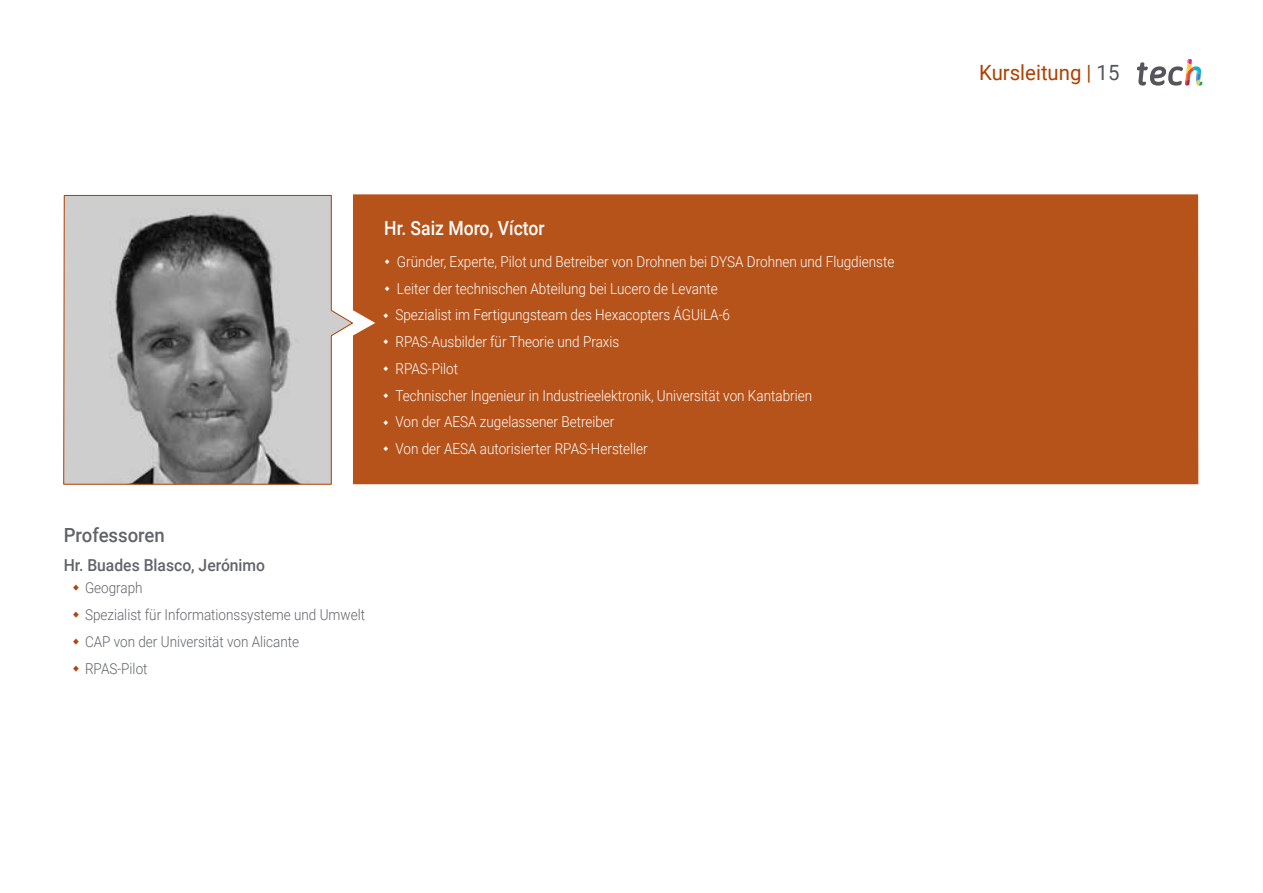
<style>
.page{position:relative;width:1263px;height:893px;background:#fff}
.page>*{position:absolute;margin:0;border:0;box-sizing:border-box;transform-origin:0 0}
.t1{font:21px "Roboto";color:#ae4000}
.t2{font:500 19.5px "Roboto";color:#fff;scale:.9 1}
.t3{font:500 19.5px "Roboto";color:#61646a;scale:.95 1}
.t4{font:500 16.5px "Roboto";color:#61646a;scale:.95 1}
.t5{font:300 15px/26.7px "Roboto";color:#fff;scale:.9 1}
.t6{font:300 15px/26.7px "Roboto";color:#61646a;scale:.9 1}
.s1{color:#52555b}
</style>
<div class="page">
<svg style="left:1137px;top:59px;width:65px;height:27px"></svg>
<div style="left:353px;top:194px;width:845px;height:290px;background:#b6531a"></div>
<svg style="left:63px;top:195px;width:290px;height:290px;background:#a4a2a1"></svg>
<svg style="left:385px;top:259px;width:4px;height:5px"></svg>
<svg style="left:385px;top:286px;width:4px;height:5px"></svg>
<svg style="left:384px;top:313px;width:4px;height:5px"></svg>
<svg style="left:384px;top:339px;width:4px;height:5px"></svg>
<svg style="left:384px;top:366px;width:4px;height:5px"></svg>
<svg style="left:384px;top:393px;width:4px;height:5px"></svg>
<svg style="left:384px;top:420px;width:4px;height:5px"></svg>
<svg style="left:384px;top:446px;width:4px;height:6px"></svg>
<h2 class="t2" style="left:384px;top:215px;width:180px">Hr. Saiz Moro, Víctor</h2>
<p class="t5" style="left:395px;top:248px;width:556px">Gründer, Experte, Pilot und Betreiber von Drohnen bei DYSA Drohnen und Flugdienste Leiter der technischen Abteilung bei Lucero de Levante<br>Spezialist im Fertigungsteam des Hexacopters ÁGUiLA-6<br>RPAS-Ausbilder für Theorie und Praxis<br>RPAS-Pilot<br>Technischer Ingenieur in Industrieelektronik, Universität von Kantabrien<br>Von der AESA zugelassener Betreiber<br>Von der AESA autorisierter RPAS-Hersteller</p>
<h2 class="t3" style="left:64px;top:521px;width:108px">Professoren</h2>
<p class="t4" style="left:64px;top:553px;width:213px">Hr. Buades Blasco, Jerónimo</p>
<p class="t6" style="left:85px;top:574px;width:313px">Geograph<br>Spezialist für Informationssysteme und Umwelt<br>CAP von der Universität von Alicante<br>RPAS-Pilot</p>
<h1 class="t1" style="left:979px;top:57px;width:142px">Kursleitung | <span class="s1">15</span></h1>
</div>
